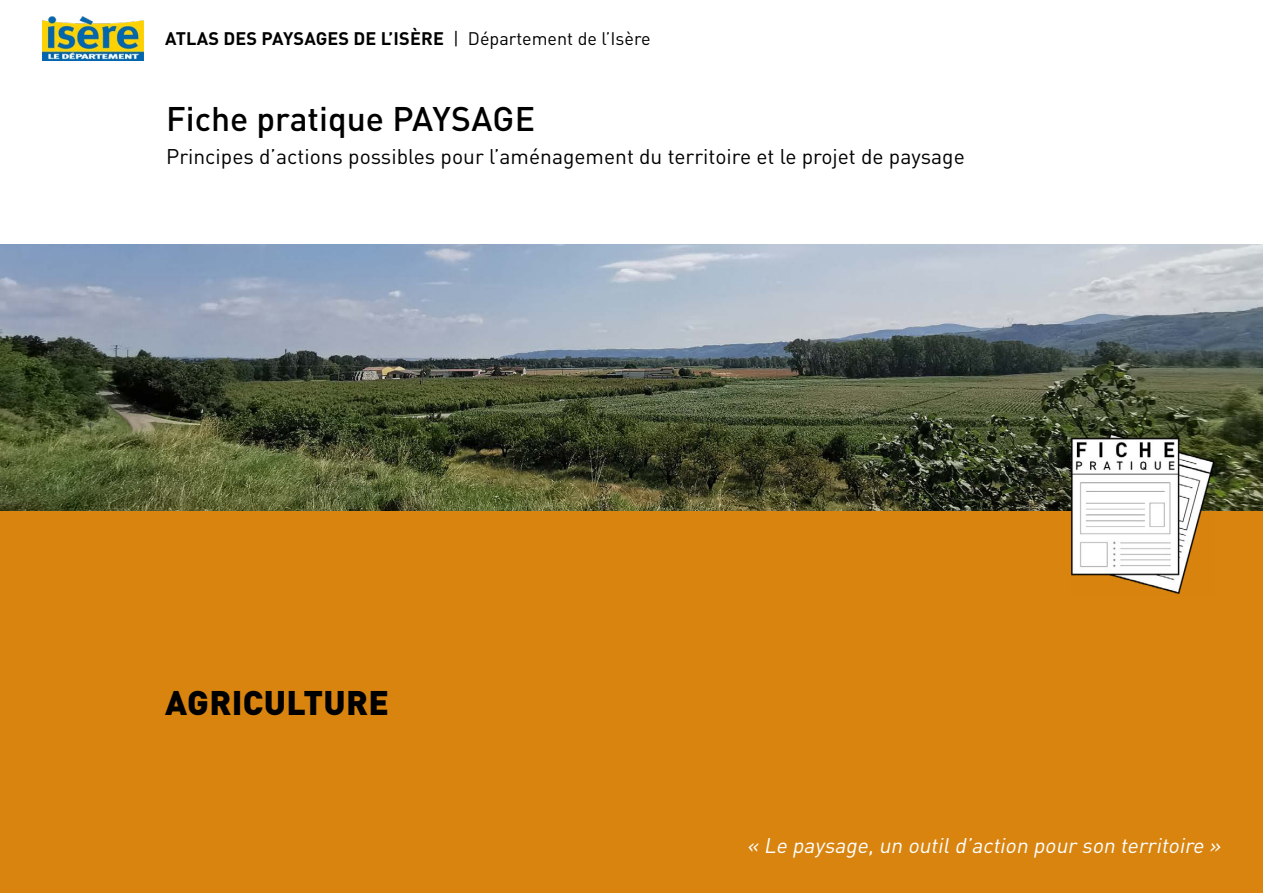
<style>
.page{position:relative;width:1263px;height:893px;background:#fff}
.page>*{position:absolute;margin:0;border:0;box-sizing:border-box;transform-origin:0 0}
.t1{font:500 33.75px "DINOT";color:#000}
.t2{font:900 33.75px "DINOT";letter-spacing:.01em;color:#000}
.t3{font:21px "DINOT";color:#000}
.t4{font:italic 21px "DINOT";color:#fff}
.t5{font:700 18px "DINOT";letter-spacing:.01em;color:#000}
.s1{font-weight:400}
</style>
<div class="page">
<div style="left:0;top:510px;width:1263px;height:383px;background:#d8840f"></div>
<img style="left:0;top:244px;width:1263px;height:266px">
<img style="left:1071px;top:432px;width:144px;height:162px">
<img style="left:43px;top:16px;width:101px;height:44px">
<p class="t5" style="left:165px;top:26px;width:487px">ATLAS DES PAYSAGES DE L’ISÈRE <span class="s1">| Département de l’Isère</span></p>
<h1 class="t1" style="left:166px;top:95px;width:370px">Fiche pratique PAYSAGE</h1>
<p class="t3" style="left:166px;top:142px;width:800px">Principes d’actions possibles pour l’aménagement du territoire et le projet de paysage</p>
<h1 class="t2" style="left:165px;top:679px;width:225px">AGRICULTURE</h1>
<p class="t4" style="left:747px;top:831px;width:480px">« Le paysage,un outild’action pour son territoire »</p>
</div>
